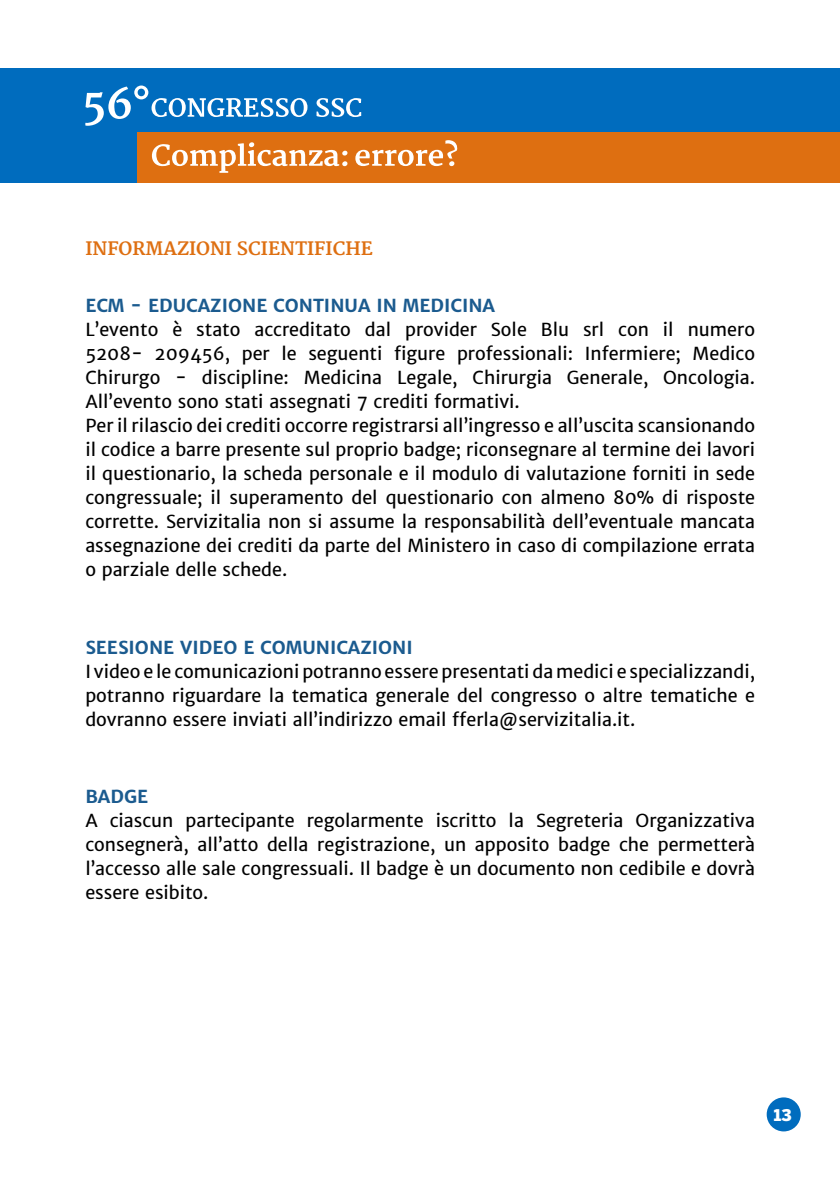
<style>
.page{position:relative;width:840px;height:1191px;background:#fff}
.page>*{position:absolute;margin:0;border:0;box-sizing:border-box;transform-origin:0 0}
.t1{font:18px/24px "Merriweather Sans";color:#000;text-align:justify}
.t2{font:700 18px "Merriweather Sans";color:#1b5b8f}
.t3{font:700 18px "Merriweather";color:#de6f11}
.t4{font:900 16px "Benton Sans";color:#fff}
</style>
<div class="page">
<div style="left:0;top:68px;width:839px;height:114px;background:#006cbe"></div>
<div style="left:137px;top:132px;width:702px;height:50px;background:#de6f11"></div>
<svg style="left:152px;top:142px;width:195px;height:31px"></svg>
<svg style="left:355px;top:140px;width:102px;height:26px"></svg>
<svg style="left:316px;top:98px;width:45px;height:19px"></svg>
<svg style="left:85px;top:86px;width:222px;height:40px"></svg>
<div style="left:766px;top:1097px;width:34px;height:34px;background:#006cbe;border-radius:50%"></div>
<p class="t3" style="left:85px;top:238px;width:289px">INFORMAZIONI SCIENTIFICHE</p>
<p class="t2" style="left:85px;top:294px;width:411px">ECM - EDUCAZIONE CONTINUA IN MEDICINA</p>
<p class="t1" style="left:85px;top:317px;width:670px;text-align:left">L’evento è stato accreditato dal provider Sole Blu srl con il numero 5208- 209456, per le seguenti figure professionali: Infermiere; Medico Chirurgo - discipline: Medicina Legale, Chirurgia Generale, Oncologia.<br>All’evento sono stati assegnati 7 crediti formativi.<br>Per il rilascio dei crediti occorre registrarsi all’ingresso e all’uscita scansionando il codice a barre presente sul proprio badge; riconsegnare al termine dei lavori il questionario, la scheda personale e il modulo di valutazione forniti in sede congressuale; il superamento del questionario con almeno 80% di risposte corrette. Servizitalia non si assume la responsabilità dell’eventuale mancata assegnazione dei crediti da parte del Ministero in caso di compilazione errata o parziale delle schede.</p>
<p class="t2" style="left:85px;top:635px;width:329px">SEESIONE VIDEO E COMUNICAZIONI</p>
<p class="t1" style="left:85px;top:659px;width:670px">I video e le comunicazioni potranno essere presentati da medici e specializzandi, potranno riguardare la tematica generale del congresso o altre tematiche e dovranno essere inviati all’indirizzo email fferla@servizitalia.it.</p>
<p class="t2" style="left:85px;top:785px;width:64px">BADGE</p>
<p class="t1" style="left:85px;top:809px;width:670px">A ciascun partecipante regolarmente iscritto la Segreteria Organizzativa consegnerà, all’atto della registrazione, un apposito badge che permetterà l’accesso alle sale congressuali. Il badge è un documento non cedibile e dovrà essere esibito.</p>
<p class="t4" style="left:773px;top:1105px;width:19px">13</p>
</div>
